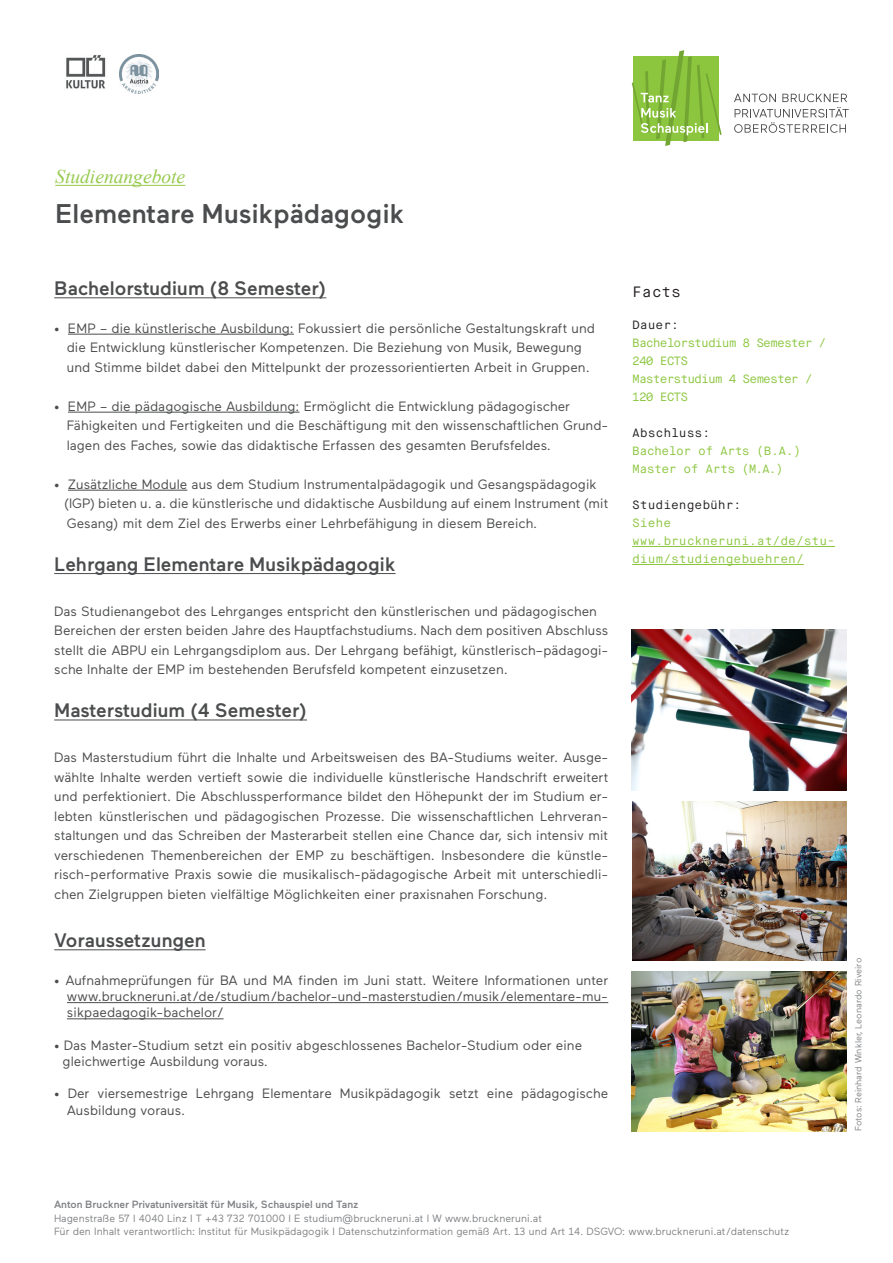
<style>
.page{position:relative;width:893px;height:1263px;background:#fff}
.page>*{position:absolute;margin:0;border:0;box-sizing:border-box;transform-origin:0 0}
.t1{font:500 27px "Maax";color:#4b4c4d}
.t2{font:500 19.5px "Maax";color:#4b4c4d}
.t3{font:italic 19.5px "Times New Roman";color:#96ca4e}
.t4{font:15px "Maison Neue Mono";color:#231f20}
.t5{font:13.5px/19.5px "Maax";color:#4b4c4d}
.t6{font:12px/18px "Maison Neue Mono";letter-spacing:-.075em;color:#8bc63e}
.t7{font:12px/18px "Maison Neue Mono";color:#8bc63e}
.t8{font:12px/18px "Maison Neue Mono";letter-spacing:-.04em;color:#8bc63e}
.t9{font:12px "Maison Neue Mono";color:#231f20}
.t10{font:10.5px/13.5px "Maax";color:#808285}
.t11{font:500 10.5px "Maax";color:#808285}
.t12{font:9px "Maax";color:#808285}
</style>
<div class="page">
<hr style="left:54px;top:297px;width:272px;height:1px;background:#4b4c4d">
<hr style="left:68px;top:334px;width:226px;height:1px;background:#4b4c4d">
<hr style="left:68px;top:412px;width:232px;height:1px;background:#4b4c4d">
<hr style="left:68px;top:490px;width:119px;height:1px;background:#4b4c4d">
<hr style="left:54px;top:573px;width:342px;height:1px;background:#4b4c4d">
<hr style="left:54px;top:719px;width:253px;height:1px;background:#4b4c4d">
<hr style="left:54px;top:949px;width:152px;height:1px;background:#4b4c4d">
<hr style="left:67px;top:1002px;width:541px;height:1px;background:#4b4c4d">
<hr style="left:67px;top:1018px;width:157px;height:1px;background:#4b4c4d">
<img style="left:632px;top:629px;width:214px;height:161px">
<img style="left:632px;top:801px;width:214px;height:159px">
<img style="left:632px;top:972px;width:214px;height:159px">
<hr style="left:632px;top:546px;width:203px;height:1px;background:#8bc63e">
<hr style="left:632px;top:564px;width:172px;height:1px;background:#8bc63e">
<hr style="left:55px;top:185px;width:130px;height:1px;background:#96ca4e">
<img style="left:120px;top:54px;width:39px;height:39px">
<img style="left:66px;top:55px;width:40px;height:34px">
<svg style="left:734px;top:94px;width:115px;height:39px"></svg>
<svg style="left:632px;top:50px;width:90px;height:96px"></svg>
<h2 class="t3" style="left:55px;top:163px;width:131px">Studienangebote</h2>
<h1 class="t1" style="left:55px;top:199px;width:351px">Elementare Musikpädagogik</h1>
<h2 class="t2" style="left:54px;top:278px;width:274px">Bachelorstudium (8 Semester)</h2>
<p class="t5" style="left:54px;top:319px;width:542px;text-align:center">• EMP – die künstlerische Ausbildung: Fokussiert die persönliche Gestaltungskraft und die Entwicklung künstlerischer Kompetenzen. Die Beziehung von Musik, Bewegung und Stimme bildet dabei den Mittelpunkt der prozessorientierten Arbeit in Gruppen.</p>
<p class="t5" style="left:67px;top:397px;width:543px;text-indent:-12px">• EMP – die pädagogische Ausbildung: Ermöglicht die Entwicklung pädagogischer<br>Fähigkeiten und Fertigkeiten und die Beschäftigung mit den wissenschaftlichen Grund&shy;lagen des Faches, sowie das didaktische Erfassen des gesamten Berufsfeldes.</p>
<p class="t5" style="left:64px;top:474px;width:546px;text-indent:-10px">• Zusätzliche Module aus dem Studium Instrumentalpädagogik und Gesangspädagogik (IGP) bieten u. a. die künstlerische und didaktische Ausbildung auf einem Instrument (mit<br>Gesang) mit dem Ziel des Erwerbs einer Lehrbefähigung in diesem Bereich.</p>
<h2 class="t2" style="left:54px;top:554px;width:343px">Lehrgang Elementare Musikpädagogik</h2>
<p class="t5" style="left:54px;top:601px;width:556px">Das Studienangebot des Lehrganges entspricht den künstlerischen und pädagogischen Bereichen der ersten beiden Jahre des Hauptfachstudiums. Nach dem positiven Abschluss stellt die ABPU ein Lehrgangsdiplom aus. Der Lehrgang befähigt, künstlerisch–pädagogi&shy;sche Inhalte der EMP im bestehenden Berufsfeld kompetent einzusetzen.</p>
<h2 class="t2" style="left:54px;top:700px;width:254px">Masterstudium (4 Semester)</h2>
<p class="t5" style="left:54px;top:748px;width:556px;text-align:justify">Das Masterstudium führt die Inhalte und Arbeitsweisen des BA-Studiums weiter. Ausge&shy;wählte Inhalte werden vertieft sowie die individuelle künstlerische Handschrift erweitert und perfektioniert. Die Abschlussperformance bildet den Höhepunkt der im Studium er&shy;lebten künstlerischen und pädagogischen Prozesse. Die wissenschaftlichen Lehrveran&shy;staltungen und das Schreiben der Masterarbeit stellen eine Chance dar, sich intensiv mit verschiedenen Themenbereichen der EMP zu beschäftigen. Insbesondere die künstle&shy;risch-performative Praxis sowie die musikalisch-pädagogische Arbeit mit unterschiedli&shy;chen Zielgruppen bieten vielfältige Möglichkeiten einer praxisnahen Forschung.</p>
<h2 class="t2" style="left:54px;top:930px;width:153px">Voraussetzungen</h2>
<p class="t5" style="left:67px;top:972px;width:543px;line-height:16.2px;text-align:justify;text-indent:-13px">• Aufnahmeprüfungen für BA und MA finden im Juni statt. Weitere Informationen unter www.bruckneruni.at/de/studium/bachelor-und-masterstudien/musik/elementare-mu&shy;sikpaedagogik-bachelor/</p>
<p class="t5" style="left:63px;top:1037px;width:521px;line-height:16.2px;text-indent:-8px">• Das Master-Studium setzt ein positiv abgeschlossenes Bachelor-Studium oder eine gleichwertige Ausbildung voraus.</p>
<p class="t5" style="left:67px;top:1086px;width:543px;line-height:16.2px;text-indent:-13px">• Der viersemestrige Lehrgang Elementare Musikpädagogik setzt eine pädagogische<br>Ausbildung voraus.</p>
<p class="t4" style="left:632px;top:282px;width:50px">Facts</p>
<p class="t9" style="left:632px;top:317px;width:48px">Dauer:</p>
<p class="t6" style="left:632px;top:334px;width:196px">Bachelorstudium 8 Semester /<br>240 ECTS<br>Masterstudium 4 Semester /<br>120 ECTS</p>
<p class="t9" style="left:632px;top:425px;width:79px">Abschluss:</p>
<p class="t8" style="left:632px;top:442px;width:170px">Bachelor of Arts (B.A.)<br>Master of Arts (M.A.)</p>
<p class="t9" style="left:632px;top:497px;width:111px">Studiengebühr:</p>
<p class="t7" style="left:632px;top:514px;width:204px">Siehe www.bruckneruni.at/de/stu&shy;dium/studiengebuehren/</p>
<p class="t12" style="left:853px;top:1131px;width:175px;rotate:-90deg">Fotos: Reinhard Winkler, Leonardo Riveiro</p>
<p class="t11" style="left:54px;top:1199px;width:306px">Anton Bruckner Privatuniversität für Musik, Schauspiel und Tanz</p>
<p class="t10" style="left:54px;top:1211px;width:737px">Hagenstraße 57 I 4040 Linz I T +43 732 701000 I E studium@bruckneruni.at I W www.bruckneruni.at<br>Für den Inhalt verantwortlich: Institut für Musikpädagogik I Datenschutzinformation gemäß Art. 13 und Art 14. DSGVO: www.bruckneruni.at/datenschutz</p>
</div>
